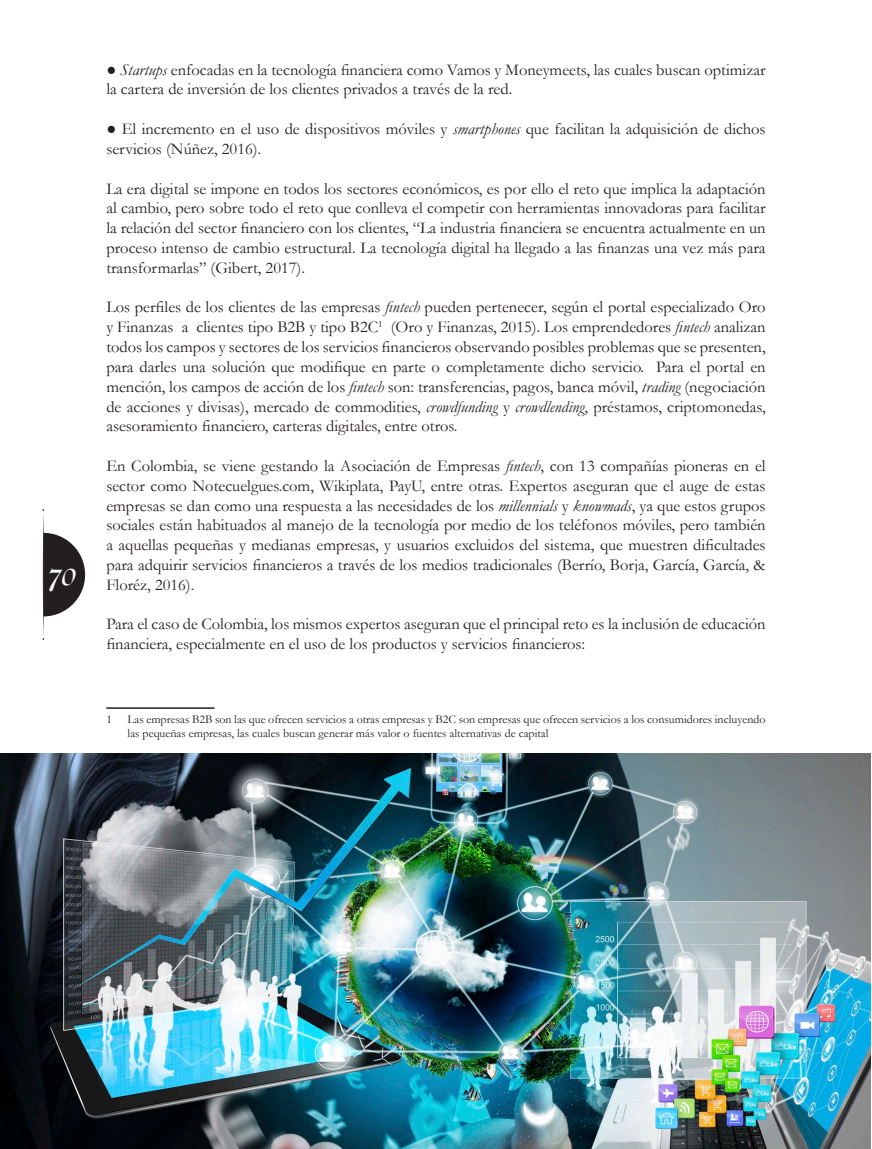
<style>
.page{position:relative;width:872px;height:1149px;background:#fff}
.page>*{position:absolute;margin:0;border:0;box-sizing:border-box;transform-origin:0 0}
.t1{font:italic 37.5px "Caslon No 540 Swa D";color:#fff}
.CT_Mercatec{font:16.5px/19.8px "Garamond";color:#231f20}
.Pie_de_Páginas_Merca{font:12px/14.4px "Garamond";color:#231f20}
.s1{font-style:italic}
</style>
<div class="page">
<svg style="left:42px;top:509px;width:43px;height:130px"></svg>
<img style="left:0;top:753px;width:870px;height:395px">
<hr style="left:106px;top:707px;width:108px;height:1px;background:#231f20">
<h1 class="t1" style="left:49px;top:552px;width:29px">70</h1>
<p class="CT_Mercatec" style="left:106px;top:59px;width:661px">● <span class="s1">Startups</span> enfocadas en la tecnología financiera como Vamos y Moneymeets, las cuales buscan optimizar la cartera de inversión de los clientes privados a través de la red.</p>
<p class="CT_Mercatec" style="left:106px;top:118px;width:661px">● El incremento en el uso de dispositivos móviles y <span class="s1">smartphones</span> que facilitan la adquisición de dichos servicios (Núñez, 2016).</p>
<p class="CT_Mercatec" style="left:106px;top:178px;width:661px;text-align:justify">La era digital se impone en todos los sectores económicos, es por ello el reto que implica la adaptación al cambio, pero sobre todo el reto que conlleva el competir con herramientas innovadoras para facilitar la relación del sector financiero con los clientes, “La industria financiera se encuentra actualmente en un proceso intenso de cambio estructural. La tecnología digital ha llegado a las finanzas una vez más para transformarlas” (Gibert, 2017).</p>
<p class="CT_Mercatec" style="left:106px;top:297px;width:661px;text-align:justify">Los perfiles de los clientes de las empresas <span class="s1">fintech</span> pueden pertenecer, según el portal especializado Oro y Finanzas a clientes tipo B2B y tipo B2C<sup>1</sup> (Oro y Finanzas, 2015). Los emprendedores <span class="s1">fintech</span> analizan todos los campos y sectores de los servicios financieros observando posibles problemas que se presenten, para darles una solución que modifique en parte o completamente dicho servicio. Para el portal en mención, los campos de acción de los <span class="s1">fintech</span> son: transferencias, pagos, banca móvil, <span class="s1">trading</span> (negociación de acciones y divisas), mercado de commodities, <span class="s1">crowdfunding</span> y <span class="s1">crowdlending</span>, préstamos, criptomonedas, asesoramiento financiero, carteras digitales, entre otros.</p>
<p class="CT_Mercatec" style="left:106px;top:455px;width:661px;text-align:justify">En Colombia, se viene gestando la Asociación de Empresas <span class="s1">fintech</span>, con 13 compañías pioneras en el sector como Notecuelgues.com, Wikiplata, PayU, entre otras. Expertos aseguran que el auge de estas empresas se dan como una respuesta a las necesidades de los <span class="s1">millennials</span> y <span class="s1">knowmads</span>, ya que estos grupos sociales están habituados al manejo de la tecnología por medio de los teléfonos móviles, pero también a aquellas pequeñas y medianas empresas, y usuarios excluidos del sistema, que muestren dificultades para adquirir servicios financieros a través de los medios tradicionales (Berrío, Borja, García, García, &amp; Floréz, 2016).</p>
<p class="CT_Mercatec" style="left:106px;top:613px;width:661px">Para el caso de Colombia, los mismos expertos aseguran que el principal reto es la inclusión de educación financiera, especialmente en el uso de los productos y servicios financieros:</p>
<p class="Pie_de_Páginas_Merca" style="left:106px;top:711px;width:7px">1</p>
<p class="Pie_de_Páginas_Merca" style="left:128px;top:711px;width:639px">Las empresas B2B son las que ofrecen servicios a otras empresas y B2C son empresas que ofrecen servicios a los consumidores incluyendo las pequeñas empresas, las cuales buscan generar más valor o fuentes alternativas de capital</p>
</div>
